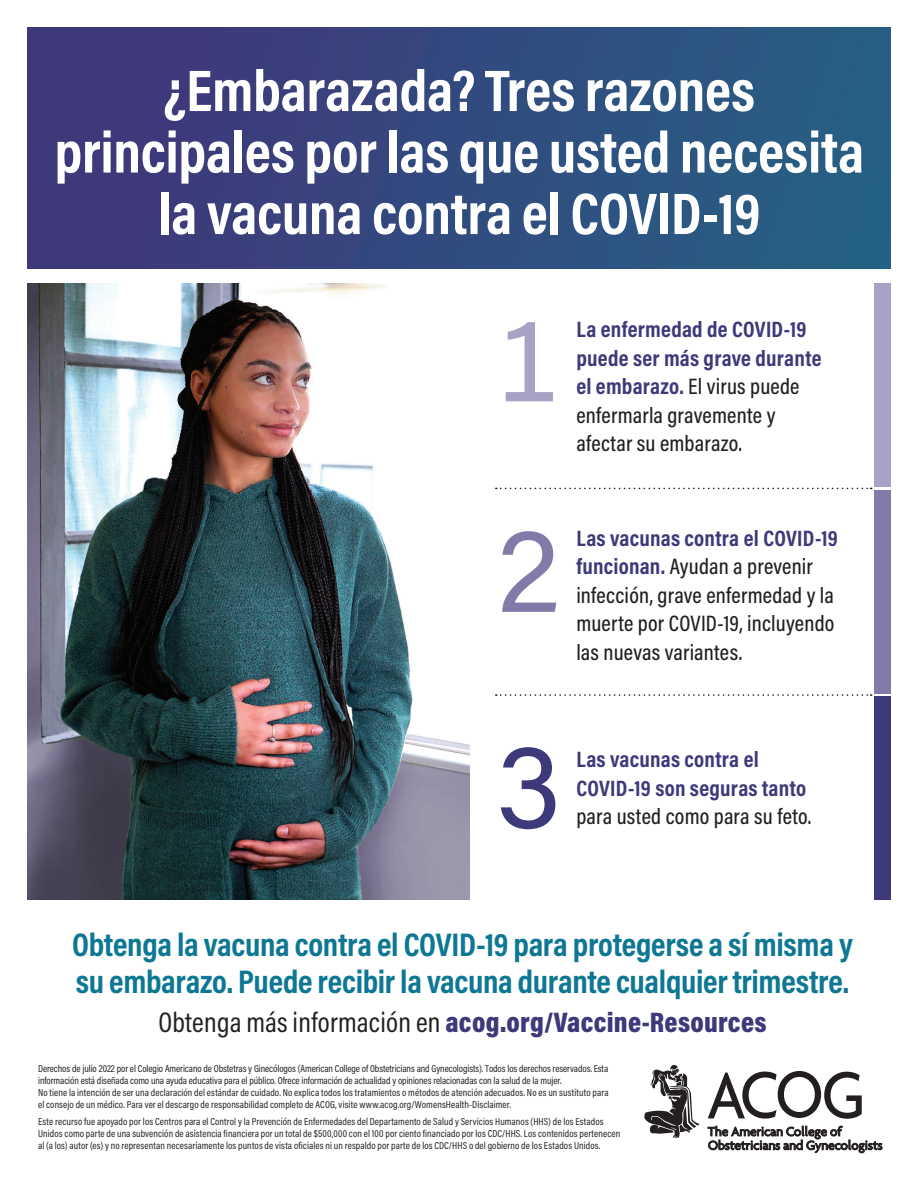
<style>
.page{position:relative;width:918px;height:1188px;background:#fff}
.page>*{position:absolute;margin:0;border:0;box-sizing:border-box;transform-origin:0 0}
.t1{font:120.3px "Acumin Pro";color:#a8a3c6}
.t2{font:120.3px "Acumin Pro";color:#817baa}
.t3{font:120.3px "Acumin Pro";color:#3d397a}
.t4{font:700 59.25px/61.5px "Acumin Pro Cond";letter-spacing:-.005em;color:#fff;text-align:center}
.t5{font:700 33px/37.5px "Acumin Pro Cond";letter-spacing:-.01em;color:#0d7794}
.t6{font:900 28.5px "Acumin Pro Cond";letter-spacing:.01em;color:#3d397a}
.t7{font:500 22.5px/28.5px "Acumin Pro Cond";letter-spacing:.01em;color:#231f20}
.t8{font:700 22.5px/28.5px "Acumin Pro Cond";letter-spacing:.01em;color:#3d397a}
.t9{font:10.2px/12px "Acumin Pro Cond";letter-spacing:.01em;color:#231f20}
.s1{font-weight:500;color:#231f20}
.s2{font-weight:700;color:#3d397a}
.s3{font-weight:400;color:#231f20}
</style>
<div class="page">
<img style="left:27px;top:284px;width:443px;height:616px">
<div style="left:27px;top:27px;width:864px;height:241px;background:linear-gradient(to right,#403479,#256084)"></div>
<div style="left:875px;top:490px;width:16px;height:203px;background:#817baa"></div>
<div style="left:875px;top:284px;width:16px;height:203px;background:#a8a3c6"></div>
<div style="left:875px;top:697px;width:16px;height:203px;background:#3d397a"></div>
<svg style="left:496px;top:488px;width:376px;height:1px"></svg>
<svg style="left:496px;top:694px;width:376px;height:2px"></svg>
<svg style="left:708px;top:1071px;width:154px;height:48px"></svg>
<svg style="left:644px;top:1065px;width:55px;height:73px"></svg>
<svg style="left:708px;top:1126px;width:174px;height:27px"></svg>
<h2 class="t4" style="left:54px;top:58px;width:811px">¿Embarazada? Tres razones principales por las que usted necesita la vacuna contra el COVID-19</h2>
<h1 class="t1" style="left:499px;top:276px;width:67px">1</h1>
<h3 class="t8" style="left:576px;top:315px;width:247px">La enfermedad de COVID-19 puede ser más grave durante el embarazo. <span class="s1">El virus puede enfermarla gravemente y afectar su embarazo.</span></h3>
<h1 class="t2" style="left:495px;top:486px;width:67px">2</h1>
<h3 class="t7" style="left:576px;top:523px;width:263px"><span class="s2">Las vacunas contra el COVID-19 funcionan.</span> Ayudan a prevenir infección, grave enfermedad y la muerte por COVID-19, incluyendo las nuevas variantes.</h3>
<h1 class="t3" style="left:495px;top:702px;width:67px">3</h1>
<h3 class="t8" style="left:576px;top:745px;width:231px">Las vacunas contra el<br>COVID-19 son seguras tanto</h3>
<h3 class="t7" style="left:576px;top:802px;width:237px">para usted como para su feto.</h3>
<h3 class="t5" style="left:72px;top:925px;width:782px">Obtenga la vacuna contra el COVID-19 para protegerse a sí misma y su embarazo. Puede recibir la vacuna durante cualquier trimestre.</h3>
<h3 class="t6" style="left:158px;top:1004px;width:610px"><span class="s3">Obtenga más información en</span> acog.org/Vaccine-Resources</h3>
<p class="t9" style="left:38px;top:1063px;width:572px">Derechos de julio 2022 por el Colegio Americano de Obstetras y Ginecólogos (American College of Obstetricians and Gynecologists). Todos los derechos reservados. Esta información está diseñada como una ayuda educativa para el público. Ofrece información de actualidad y opiniones relacionadas con la salud de la mujer.<br>No tiene la intención de ser una declaración del estándar de cuidado. No explica todos los tratamientos o métodos de atención adecuados. No es un sustituto para el consejo de un médico. Para ver el descargo de responsabilidad completo de ACOG, visite www.acog.org/WomensHealth-Disclaimer.</p>
<p class="t9" style="left:38px;top:1115px;width:584px">Este recurso fue apoyado por los Centros para el Control y la Prevención de Enfermedades del Departamento de Salud y Servicios Humanos (HHS) de los Estados<br>Unidos como parte de una subvención de asistencia financiera por un total de $500,000 con el 100 por ciento financiado por los CDC/HHS. Los contenidos pertenecen al (a los) autor (es) y no representan necesariamente los puntos de vista oficiales ni un respaldo por parte de los CDC/HHS o del gobierno de los Estados Unidos.</p>
</div>
